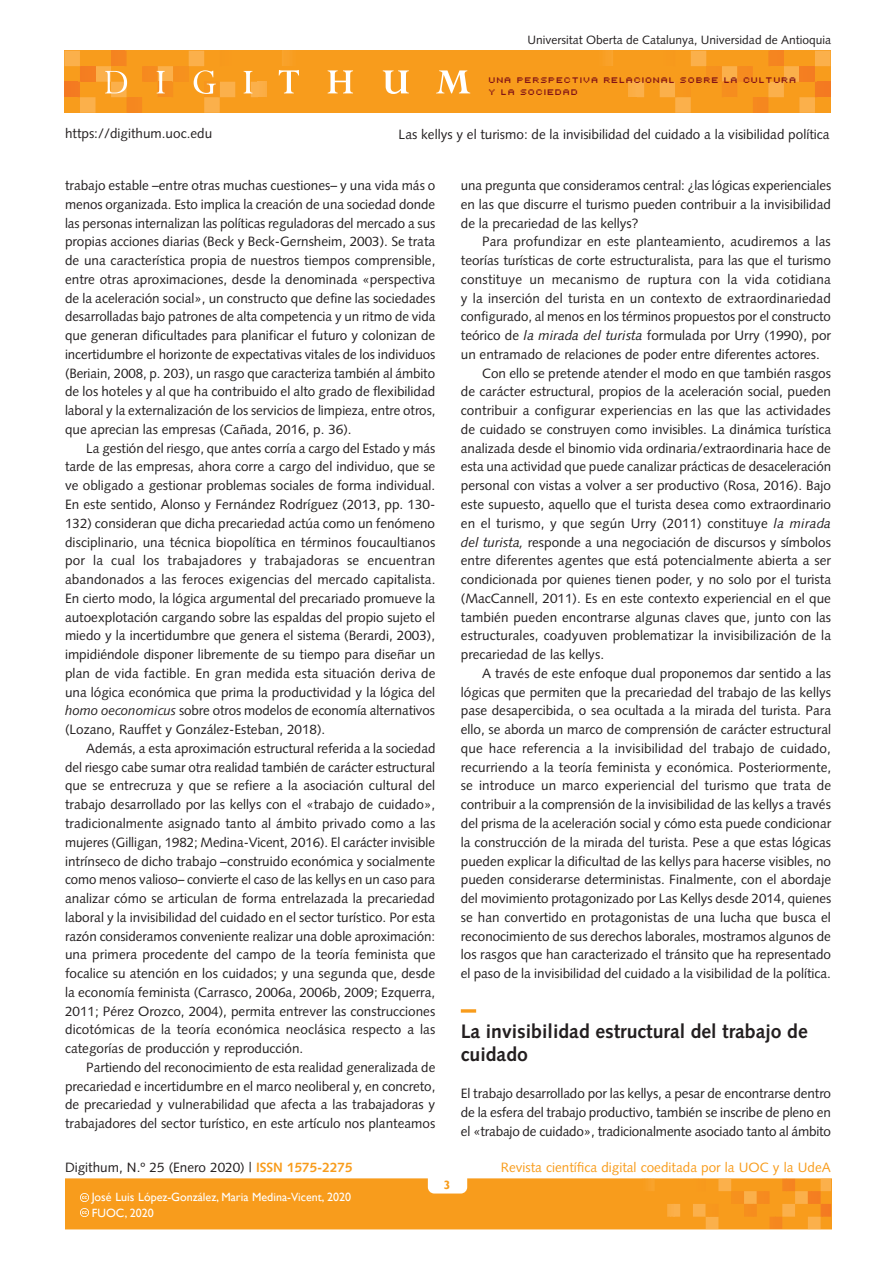
<style>
.page{position:relative;width:894px;height:1265px;background:#fff}
.page>*{position:absolute;margin:0;border:0;box-sizing:border-box;transform-origin:0 0}
.t1{font:700 19.5px/22.5px "Syntax LT";color:#231f20}
.text{font:13.5px/18.8px "Syntax LT";color:#231f20;text-align:justify}
.text_1P{font:13.5px/18.8px "Syntax LT";letter-spacing:-.01em;color:#231f20;text-align:justify}
.cite{font:13.5px "Syntax LT";color:#231f20}
.t2{font:13.5px "Syntax LT";color:#f89c1c}
.t3{font:12px/15.8px "Gill Sans";color:#fff}
.t4{font:12px "Syntax LT";color:#231f20}
.t5{font:700 12px "Gill Sans";color:#f89c1c}
.t6{font:9px/12px "Uni 0554";color:#821316}
.s1{font-style:italic}
.s2{font-weight:700;color:#f89c1c}
</style>
<div class="page">
<hr style="left:830px;top:1178px;width:1px;height:50px;background:#f47921">
<svg style="left:65px;top:1178px;width:765px;height:51px;background:#f89e22"></svg>
<div style="left:64px;top:51px;width:766px;height:62px;background:#f89c1c"></div>
<hr style="left:266px;top:51px;width:2px;height:62px;background:#faab40">
<hr style="left:268px;top:51px;width:1px;height:62px;background:#faab3f">
<hr style="left:269px;top:51px;width:2px;height:62px;background:#faaa3d">
<hr style="left:271px;top:51px;width:1px;height:62px;background:#faa93b">
<hr style="left:272px;top:51px;width:2px;height:62px;background:#faa839">
<hr style="left:274px;top:51px;width:1px;height:62px;background:#faa837">
<hr style="left:275px;top:51px;width:2px;height:62px;background:#faa736">
<hr style="left:277px;top:51px;width:1px;height:62px;background:#faa633">
<hr style="left:278px;top:51px;width:2px;height:62px;background:#f9a531">
<hr style="left:280px;top:51px;width:1px;height:62px;background:#f9a430">
<hr style="left:627px;top:51px;width:1px;height:62px;background:#faab40">
<hr style="left:625px;top:51px;width:2px;height:62px;background:#faab3f">
<hr style="left:624px;top:51px;width:1px;height:62px;background:#faaa3d">
<hr style="left:622px;top:51px;width:2px;height:62px;background:#faa93b">
<hr style="left:621px;top:51px;width:1px;height:62px;background:#faa839">
<hr style="left:619px;top:51px;width:2px;height:62px;background:#faa837">
<hr style="left:618px;top:51px;width:1px;height:62px;background:#faa736">
<hr style="left:616px;top:51px;width:2px;height:62px;background:#faa633">
<hr style="left:615px;top:51px;width:1px;height:62px;background:#f9a531">
<hr style="left:613px;top:51px;width:2px;height:62px;background:#f9a430">
<svg style="left:606px;top:51px;width:7px;height:15px"></svg>
<svg style="left:628px;top:51px;width:202px;height:62px"></svg>
<hr style="left:817px;top:82px;width:3px;height:15px;background:#f47b21">
<hr style="left:820px;top:82px;width:3px;height:15px;background:#f47a21">
<hr style="left:823px;top:82px;width:3px;height:15px;background:#f47921">
<hr style="left:827px;top:82px;width:3px;height:15px;background:#f47921">
<svg style="left:64px;top:51px;width:202px;height:62px"></svg>
<svg style="left:278px;top:51px;width:21px;height:42px"></svg>
<svg style="left:327px;top:70px;width:26px;height:23px"></svg>
<svg style="left:382px;top:70px;width:26px;height:24px"></svg>
<svg style="left:436px;top:70px;width:34px;height:23px"></svg>
<svg style="left:460px;top:1009px;width:16px;height:3px"></svg>
<p class="t4" style="left:527px;top:33px;width:305px">Universitat Oberta de Catalunya, Universidad de Antioquia</p>
<p class="t6" style="left:489px;top:73px;width:310px">UNA PERSPECTIVA RELACIONAL SOBRE LA CULTURA<br>Y LA SOCIEDAD</p>
<p class="cite" style="left:398px;top:126px;width:432px">Las kellys y el turismo: de la invisibilidad del cuidado a la visibilidad política</p>
<p class="text" style="left:65px;top:176px;width:372px">trabajo estable –entre otras muchas cuestiones– y una vida más o menos organizada. Esto implica la creación de una sociedad donde las personas internalizan las políticas reguladoras del mercado a sus propias acciones diarias (Beck y Beck-Gernsheim, 2003). Se trata de una característica propia de nuestros tiempos comprensible, entre otras aproximaciones, desde la denominada «perspectiva de la aceleración social», un constructo que define las sociedades desarrolladas bajo patrones de alta competencia y un ritmo de vida que generan dificultades para planificar el futuro y colonizan de incertidumbre el horizonte de expectativas vitales de los individuos (Beriain, 2008, p. 203), un rasgo que caracteriza también al ámbito de los hoteles y al que ha contribuido el alto grado de flexibilidad laboral y la externalización de los servicios de limpieza, entre otros, que aprecian las empresas (Cañada, 2016, p. 36).</p>
<p class="text" style="left:65px;top:438px;width:372px;text-indent:21px">La gestión del riesgo, que antes corría a cargo del Estado y más tarde de las empresas, ahora corre a cargo del individuo, que se ve obligado a gestionar problemas sociales de forma individual.<br>En este sentido, Alonso y Fernández Rodríguez (2013, pp. 130- 132) consideran que dicha precariedad actúa como un fenómeno disciplinario, una técnica biopolítica en términos foucaultianos por la cual los trabajadores y trabajadoras se encuentran abandonados a las feroces exigencias del mercado capitalista.<br>En cierto modo, la lógica argumental del precariado promueve la autoexplotación cargando sobre las espaldas del propio sujeto el miedo y la incertidumbre que genera el sistema (Berardi, 2003), impidiéndole disponer libremente de su tiempo para diseñar un plan de vida factible. En gran medida esta situación deriva de una lógica económica que prima la productividad y la lógica del <span class="s1">homo oeconomicus</span> sobre otros modelos de economía alternativos (Lozano, Rauffet y González-Esteban, 2018).</p>
<p class="text" style="left:65px;top:738px;width:372px;text-indent:21px">Además, a esta aproximación estructural referida a la sociedad del riesgo cabe sumar otra realidad también de carácter estructural que se entrecruza y que se refiere a la asociación cultural del trabajo desarrollado por las kellys con el «trabajo de cuidado», tradicionalmente asignado tanto al ámbito privado como a las mujeres (Gilligan, 1982; Medina-Vicent, 2016). El carácter invisible intrínseco de dicho trabajo –construido económica y socialmente como menos valioso– convierte el caso de las kellys en un caso para analizar cómo se articulan de forma entrelazada la precariedad laboral y la invisibilidad del cuidado en el sector turístico. Por esta razón consideramos conveniente realizar una doble aproximación: una primera procedente del campo de la teoría feminista que focalice su atención en los cuidados; y una segunda que, desde la economía feminista (Carrasco, 2006a, 2006b, 2009; Ezquerra, 2011; Pérez Orozco, 2004), permita entrever las construcciones dicotómicas de la teoría económica neoclásica respecto a las categorías de producción y reproducción.</p>
<p class="text" style="left:65px;top:1057px;width:372px;text-indent:21px">Partiendo del reconocimiento de esta realidad generalizada de precariedad e incertidumbre en el marco neoliberal y, en concreto, de precariedad y vulnerabilidad que afecta a las trabajadoras y trabajadores del sector turístico, en este artículo nos planteamos</p>
<p class="text" style="left:65px;top:124px;width:149px">https://digithum.uoc.edu</p>
<p class="text" style="left:460px;top:176px;width:372px">una pregunta que consideramos central: ¿las lógicas experienciales en las que discurre el turismo pueden contribuir a la invisibilidad de la precariedad de las kellys?</p>
<p class="text" style="left:460px;top:232px;width:371px;text-indent:21px">Para profundizar en este planteamiento, acudiremos a las teorías turísticas de corte estructuralista, para las que el turismo constituye un mecanismo de ruptura con la vida cotidiana y la inserción del turista en un contexto de extraordinariedad configurado, al menos en los términos propuestos por el constructo teórico de <span class="s1">la mirada del turista</span> formulada por Urry (1990), por un entramado de relaciones de poder entre diferentes actores.</p>
<p class="text" style="left:460px;top:363px;width:372px;text-indent:21px">Con ello se pretende atender el modo en que también rasgos de carácter estructural, propios de la aceleración social, pueden contribuir a configurar experiencias en las que las actividades de cuidado se construyen como invisibles. La dinámica turística analizada desde el binomio vida ordinaria/extraordinaria hace de esta una actividad que puede canalizar prácticas de desaceleración personal con vistas a volver a ser productivo (Rosa, 2016). Bajo este supuesto, aquello que el turista desea como extraordinario en el turismo, y que según Urry (2011) constituye <span class="s1">la mirada del turista,</span> responde a una negociación de discursos y símbolos entre diferentes agentes que está potencialmente abierta a ser condicionada por quienes tienen poder, y no solo por el turista (MacCannell, 2011). Es en este contexto experiencial en el que también pueden encontrarse algunas claves que, junto con las estructurales, coadyuven problematizar la invisibilización de la precariedad de las kellys.</p>
<p class="text" style="left:460px;top:663px;width:372px;text-indent:21px">A través de este enfoque dual proponemos dar sentido a las lógicas que permiten que la precariedad del trabajo de las kellys pase desapercibida, o sea ocultada a la mirada del turista. Para ello, se aborda un marco de comprensión de carácter estructural que hace referencia a la invisibilidad del trabajo de cuidado, recurriendo a la teoría feminista y económica. Posteriormente, se introduce un marco experiencial del turismo que trata de contribuir a la comprensión de la invisibilidad de las kellys a través del prisma de la aceleración social y cómo esta puede condicionar la construcción de la mirada del turista. Pese a que estas lógicas pueden explicar la dificultad de las kellys para hacerse visibles, no pueden considerarse deterministas. Finalmente, con el abordaje del movimiento protagonizado por Las Kellys desde 2014, quienes se han convertido en protagonistas de una lucha que busca el reconocimiento de sus derechos laborales, mostramos algunos de los rasgos que han caracterizado el tránsito que ha representado el paso de la invisibilidad del cuidado a la visibilidad de la política.</p>
<p class="t1" style="left:460px;top:1020px;width:348px">La invisibilidad estructural del trabajo de cuidado</p>
<p class="text_1P" style="left:460px;top:1083px;width:371px">El trabajo desarrollado por las kellys, a pesar de encontrarse dentro de la esfera del trabajo productivo, también se inscribe de pleno en el «trabajo de cuidado», tradicionalmente asociado tanto al ámbito</p>
<p class="text" style="left:65px;top:1157px;width:289px">Digithum, N.º 25 (Enero 2020) | <span class="s2">ISSN 1575-2275</span></p>
<p class="t2" style="left:500px;top:1158px;width:331px">Revista científica digital coeditada por la UOC y la UdeA</p>
<p class="t5" style="left:443px;top:1176px;width:8px">3</p>
<p class="t3" style="left:92px;top:1188px;width:260px">José Luis López-González, Maria Medina-Vicent, 2020<br>FUOC, 2020</p>
</div>
